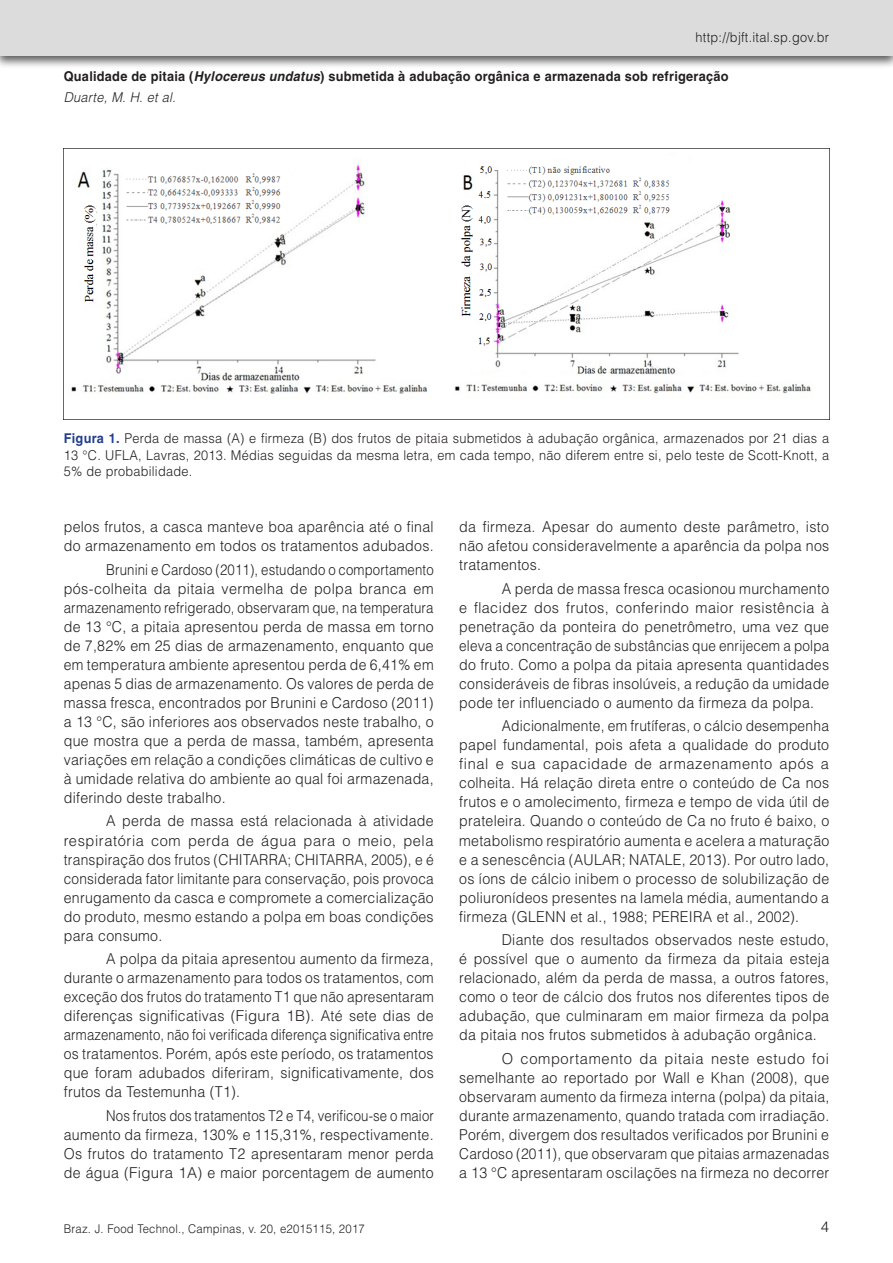
<style>
.page{position:relative;width:893px;height:1263px;background:#fff}
.page>*{position:absolute;margin:0;border:0;box-sizing:border-box;transform-origin:0 0}
.Paragraph{font:300 15px/19px "Helvetica";letter-spacing:.02em;color:#231f20;text-align:justify;scale:.94 1}
.Paragraph-2{font:300 15px/19px "Helvetica";letter-spacing:.02em;color:#231f20;text-align:justify;scale:.88 1}
.Paragraph-3{font:300 15px/19px "Helvetica";letter-spacing:.02em;color:#231f20;text-align:justify;scale:.92 1}
.Paragraph-4{font:300 15px/19px "Helvetica";letter-spacing:.02em;color:#231f20;text-align:justify;scale:.95 1}
.Paragraph-5{font:300 15px/19px "Helvetica";letter-spacing:.02em;color:#231f20;text-align:justify}
.FigureCaption{font:300 13.5px/16.2px "Helvetica";letter-spacing:.02em;color:#231f20;text-align:justify;scale:.94 1}
.t1{font:700 13.5px/20.4px "Helvetica";letter-spacing:.02em;color:#231f20;scale:.94 1}
.t2{font:300 12px "Helvetica";letter-spacing:.02em;color:#231f20;scale:.94 1}
.s1{font-style:italic}
.s2{font-weight:300;font-style:italic}
.s3{font-weight:700;color:#233e90}
</style>
<div class="page">
<div style="left:0;top:0;width:893px;height:69px;background:#231f20;opacity:.75"></div>
<div style="left:0;top:0;width:893px;height:56px;background:#dcdcdc"></div>
<img style="left:64px;top:163px;width:765px;height:257px">
<p class="FigureCaption" style="left:696px;top:29px;width:144px">http://bjft.ital.sp.gov.br</p>
<p class="t1" style="left:64px;top:66px;width:709px">Qualidade de pitaia (<span class="s1">Hylocereus undatus</span>) submetida à adubação orgânica e armazenada sob refrigeração<br><span class="s2">Duarte, M. H. et al.</span></p>
<p class="FigureCaption" style="left:64px;top:430px;width:816px"><span class="s3">Figura 1.</span> Perda de massa (A) e firmeza (B) dos frutos de pitaia submetidos à adubação orgânica, armazenados por 21 dias a 13 °C. UFLA, Lavras, 2013. Médias seguidas da mesma letra, em cada tempo, não diferem entre si, pelo teste de Scott-Knott, a 5% de probabilidade.</p>
<p class="Paragraph" style="left:64px;top:517px;width:395px">pelos frutos, a casca manteve boa aparência até o final do armazenamento em todos os tratamentos adubados.</p>
<p class="Paragraph-2" style="left:64px;top:559px;width:422px;text-indent:43px">Brunini e Cardoso (2011), estudando o comportamento pós-colheita da pitaia vermelha de polpa branca em armazenamento refrigerado, observaram que, na temperatura de 13 °C, a pitaia apresentou perda de massa em torno de 7,82% em 25 dias de armazenamento, enquanto que em temperatura ambiente apresentou perda de 6,41% em apenas 5 dias de armazenamento. Os valores de perda de massa fresca, encontrados por Brunini e Cardoso (2011) a 13 °C, são inferiores aos observados neste trabalho, o que mostra que a perda de massa, também, apresenta variações em relação a condições climáticas de cultivo e à umidade relativa do ambiente ao qual foi armazenada, diferindo deste trabalho.</p>
<p class="Paragraph-4" style="left:64px;top:811px;width:391px;text-indent:43px">A perda de massa está relacionada à atividade respiratória com perda de água para o meio, pela transpiração dos frutos (CHITARRA; CHITARRA, 2005), e é considerada fator limitante para conservação, pois provoca enrugamento da casca e compromete a comercialização do produto, mesmo estando a polpa em boas condições para consumo.</p>
<p class="Paragraph" style="left:64px;top:949px;width:395px;text-indent:43px">A polpa da pitaia apresentou aumento da firmeza, durante o armazenamento para todos os tratamentos, com exceção dos frutos do tratamento T1 que não apresentaram diferenças significativas (Figura 1B). Até sete dias de armazenamento, não foi verificada diferença significativa entre os tratamentos. Porém, após este período, os tratamentos que foram adubados diferiram, significativamente, dos frutos da Testemunha (T1).</p>
<p class="Paragraph-2" style="left:64px;top:1106px;width:422px;text-indent:43px">Nos frutos dos tratamentos T2 e T4, verificou-se o maior aumento da firmeza, 130% e 115,31%, respectivamente.<br>Os frutos do tratamento T2 apresentaram menor perda de água (Figura 1A) e maior porcentagem de aumento</p>
<p class="Paragraph-4" style="left:459px;top:517px;width:391px">da firmeza. Apesar do aumento deste parâmetro, isto não afetou consideravelmente a aparência da polpa nos tratamentos.</p>
<p class="Paragraph" style="left:459px;top:579px;width:395px;text-indent:43px">A perda de massa fresca ocasionou murchamento e flacidez dos frutos, conferindo maior resistência à penetração da ponteira do penetrômetro, uma vez que eleva a concentração de substâncias que enrijecem a polpa do fruto. Como a polpa da pitaia apresenta quantidades consideráveis de fibras insolúveis, a redução da umidade pode ter influenciado o aumento da firmeza da polpa.</p>
<p class="Paragraph-3" style="left:459px;top:716px;width:404px;text-indent:43px">Adicionalmente, em frutíferas, o cálcio desempenha papel fundamental, pois afeta a qualidade do produto final e sua capacidade de armazenamento após a colheita. Há relação direta entre o conteúdo de Ca nos frutos e o amolecimento, firmeza e tempo de vida útil de prateleira. Quando o conteúdo de Ca no fruto é baixo, o metabolismo respiratório aumenta e acelera a maturação e a senescência (AULAR; NATALE, 2013). Por outro lado, os íons de cálcio inibem o processo de solubilização de poliuronídeos presentes na lamela média, aumentando a firmeza (GLENN et al., 1988; PEREIRA et al., 2002).</p>
<p class="Paragraph" style="left:459px;top:930px;width:395px;text-indent:43px">Diante dos resultados observados neste estudo, é possível que o aumento da firmeza da pitaia esteja relacionado, além da perda de massa, a outros fatores, como o teor de cálcio dos frutos nos diferentes tipos de adubação, que culminaram em maior firmeza da polpa da pitaia nos frutos submetidos à adubação orgânica.</p>
<p class="Paragraph-5" style="left:459px;top:1048px;width:372px;text-indent:43px">O comportamento da pitaia neste estudo foi semelhante ao reportado por Wall e Khan (2008), que observaram aumento da firmeza interna (polpa) da pitaia, durante armazenamento, quando tratada com irradiação.<br>Porém, divergem dos resultados verificados por Brunini e Cardoso (2011), que observaram que pitaias armazenadas a 13 °C apresentaram oscilações na firmeza no decorrer</p>
<p class="t2" style="left:64px;top:1221px;width:322px">Braz. J. Food Technol., Campinas, v. 20, e2015115, 2017</p>
<p class="Paragraph-5" style="left:821px;top:1217px;width:10px">4</p>
</div>
